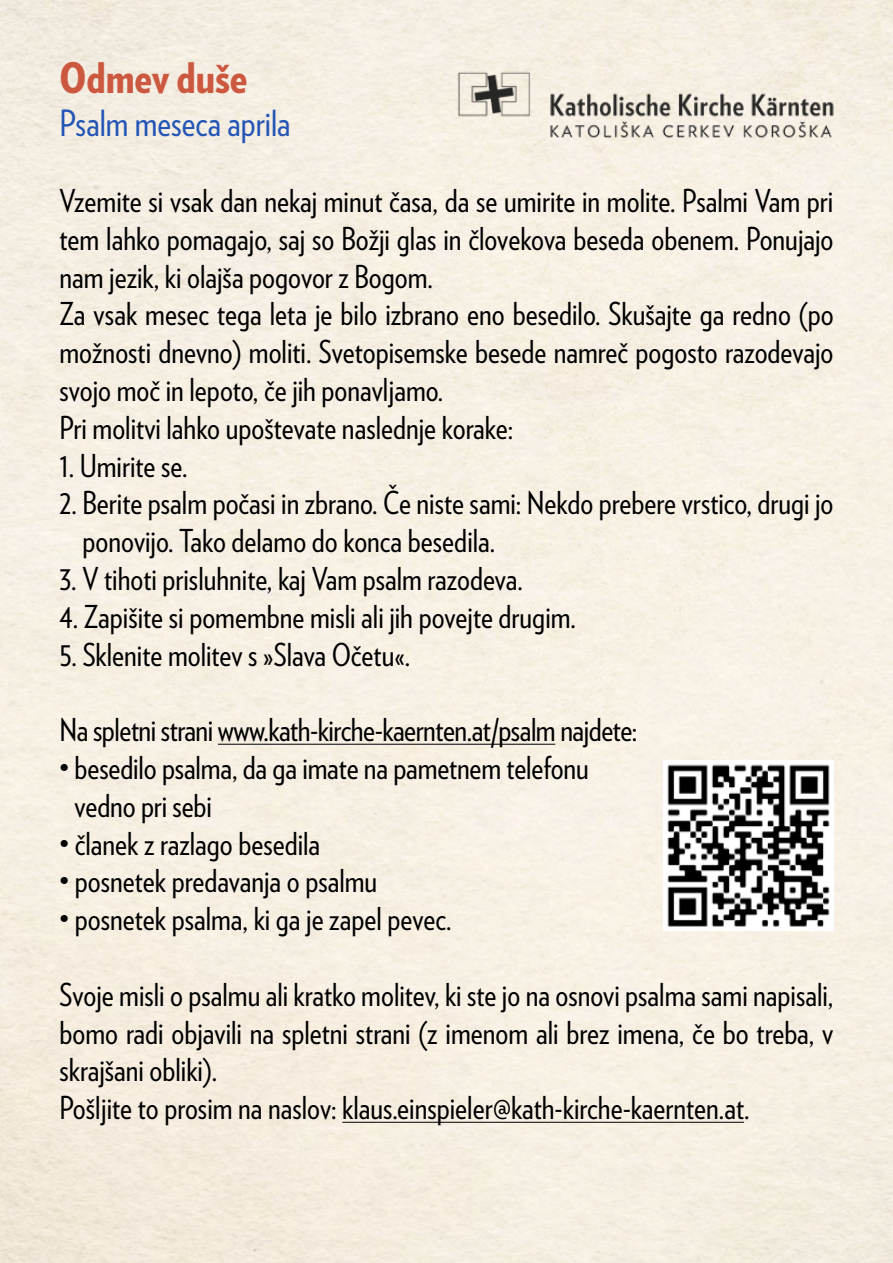
<style>
.page{position:relative;width:893px;height:1263px;background:#fff}
.page>*{position:absolute;margin:0;border:0;box-sizing:border-box;transform-origin:0 0}
.t1{font:900 42px "Verlag Condensed";color:#cc5840}
.t2{font:36px "Verlag Condensed";color:#2355b6}
.t3{font:31.5px/37.8px "Verlag Condensed";color:#000}
</style>
<div class="page">
<hr style="left:218px;top:744px;width:337px;height:1px;background:#000">
<hr style="left:342px;top:1122px;width:402px;height:1px;background:#000">
<img style="left:452px;top:63px;width:388px;height:82px">
<img style="left:667px;top:764px;width:163px;height:163px">
<h1 class="t1" style="left:60px;top:45px;width:189px">Odmev duše</h1>
<p class="t2" style="left:60px;top:98px;width:233px">Psalm meseca aprila</p>
<p class="t3" style="left:60px;top:180px;width:776px">Vzemite si vsak dan nekaj minut časa, da se umirite in molite. Psalmi Vam pri tem lahko pomagajo, saj so Božji glas in človekova beseda obenem. Ponujajo nam jezik, ki olajša pogovor z Bogom.<br>Za vsak mesec tega leta je bilo izbrano eno besedilo. Skušajte ga redno (po možnosti dnevno) moliti. Svetopisemske besede namreč pogosto razodevajo svojo moč in lepoto, če jih ponavljamo.<br>Pri molitvi lahko upoštevate naslednje korake:</p>
<p class="t3" style="left:60px;top:445px;width:130px">1. Umirite se.</p>
<p class="t3" style="left:83px;top:483px;width:752px;text-indent:-23px">2. Berite psalm počasi in zbrano. Če niste sami: Nekdo prebere vrstico, drugi jo ponovijo. Tako delamo do konca besedila.</p>
<p class="t3" style="left:60px;top:558px;width:465px">3. V tihoti prisluhnite, kaj Vam psalm razodeva.</p>
<p class="t3" style="left:60px;top:596px;width:518px">4. Zapišite si pomembne misli ali jih povejte drugim.</p>
<p class="t3" style="left:60px;top:634px;width:352px">5. Sklenite molitev s »Slava Očetu«.</p>
<p class="t3" style="left:60px;top:710px;width:579px">Na spletni strani www.kath-kirche-kaernten.at/psalm najdete:</p>
<p class="t3" style="left:75px;top:747px;width:516px;text-indent:-15px">• besedilo psalma, da ga imate na pametnem telefonu vedno pri sebi</p>
<p class="t3" style="left:60px;top:823px;width:262px">• članek z razlago besedila</p>
<p class="t3" style="left:60px;top:861px;width:319px">• posnetek predavanja o psalmu</p>
<p class="t3" style="left:60px;top:899px;width:394px">• posnetek psalma, ki ga je zapel pevec.</p>
<p class="t3" style="left:60px;top:974px;width:775px">Svoje misli o psalmu ali kratko molitev, ki ste jo na osnovi psalma sami napisali, bomo radi objavili na spletni strani (z imenom ali brez imena, če bo treba, v skrajšani obliki).<br>Pošljite to prosim na naslov: klaus.einspieler@kath-kirche-kaernten.at.</p>
</div>
